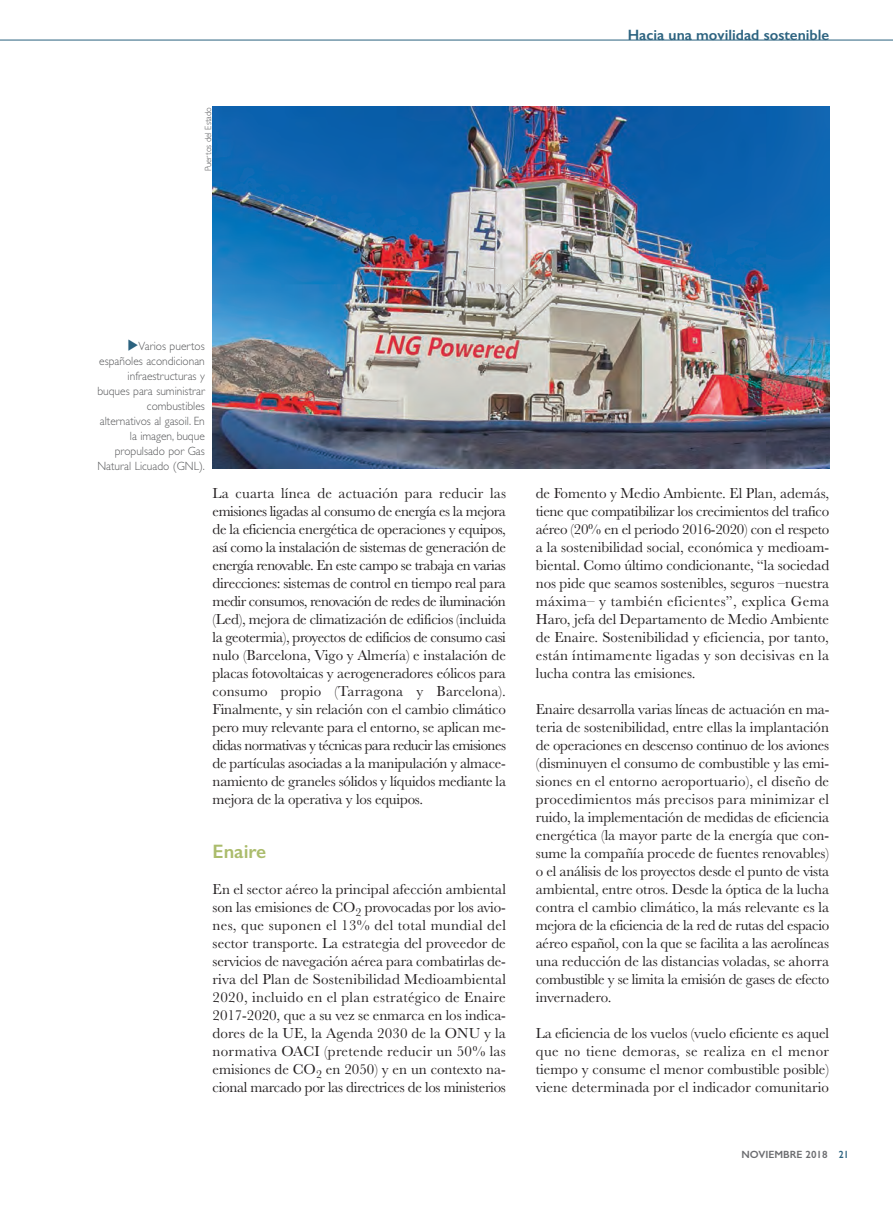
<style>
.page{position:relative;width:893px;height:1212px;background:#fff}
.page>*{position:absolute;margin:0;border:0;box-sizing:border-box;transform-origin:0 0}
.t1{font:600 19.5px "Gill Sans";color:#abbc6c}
.t2{font:15px/18px "Baskerville";letter-spacing:-.015em;color:#231f20;text-align:justify}
.t3{font:600 15px "Gill Sans";color:#2b627f}
.t4{font:300 12px/15px "Gill Sans";color:#57585a;text-align:right;scale:.95 1}
.t5{font:600 10.5px "Gill Sans";color:#6c6d70}
.t6{font:300 9px "Gill Sans";color:#57585a;scale:.95 1}
.s1{color:#2b627f}
</style>
<div class="page">
<hr style="left:0;top:40px;width:893px;height:1px;background:#2b627f">
<img style="left:213px;top:106px;width:616px;height:363px">
<p class="t6" style="left:203px;top:171px;width:69px;rotate:-90deg">Puertos del Estado</p>
<p class="t3" style="left:628px;top:26px;width:203px">Hacia una movilidad sostenible</p>
<p class="t4" style="left:97px;top:338px;width:115px"><span class="s1">◆</span>Varios puertos españoles acondicionan infraestructuras y buques para suministrar combustibles alternativos al gasoil. En la imagen, buque propulsado por Gas<br>Natural Licuado (GNL).</p>
<p class="t2" style="left:213px;top:484px;width:295px">La cuarta línea de actuación para reducir las emisiones ligadas al consumo de energía es la mejora de la eficiencia energética de operaciones y equipos, así como la instalación de sistemas de generación de energía renovable. En este campo se trabaja en varias direcciones: sistemas de control en tiempo real para medir consumos, renovación de redes de iluminación (Led), mejora de climatización de edificios (incluida la geotermia), proyectos de edificios de consumo casi nulo (Barcelona, Vigo y Almería) e instalación de placas fotovoltaicas y aerogeneradores eólicos para consumo propio (Tarragona y Barcelona).<br>Finalmente, y sin relación con el cambio climático pero muy relevante para el entorno, se aplican me&shy;didas normativas y técnicas para reducir las emisiones de partículas asociadas a la manipulación y almace&shy;namiento de graneles sólidos y líquidos mediante la mejora de la operativa y los equipos.</p>
<h1 class="t1" style="left:213px;top:840px;width:55px">Enaire</h1>
<p class="t2" style="left:213px;top:880px;width:295px">En el sector aéreo la principal afección ambiental son las emisiones de CO<sub>2</sub> provocadas por los avio&shy;nes, que suponen el 13% del total mundial del sector transporte. La estrategia del proveedor de servicios de navegación aérea para combatirlas de&shy;riva del Plan de Sostenibilidad Medioambiental 2020, incluido en el plan estratégico de Enaire 2017-2020, que a su vez se enmarca en los indica&shy;dores de la UE, la Agenda 2030 de la ONU y la normativa OACI (pretende reducir un 50% las emisiones de CO<sub>2</sub> en 2050) y en un contexto na&shy;cional marcado por las directrices de los ministerios</p>
<p class="t2" style="left:536px;top:484px;width:295px">de Fomento y Medio Ambiente. El Plan, además, tiene que compatibilizar los crecimientos del trafico aéreo (20% en el periodo 2016-2020) con el respeto a la sostenibilidad social, económica y medioam&shy;biental. Como último condicionante, “la sociedad nos pide que seamos sostenibles, seguros –nuestra máxima– y también eficientes”, explica Gema Haro, jefa del Departamento de Medio Ambiente de Enaire. Sostenibilidad y eficiencia, por tanto, están íntimamente ligadas y son decisivas en la lucha contra las emisiones.</p>
<p class="t2" style="left:536px;top:700px;width:295px">Enaire desarrolla varias líneas de actuación en ma&shy;teria de sostenibilidad, entre ellas la implantación de operaciones en descenso continuo de los aviones (disminuyen el consumo de combustible y las emi&shy;siones en el entorno aeroportuario), el diseño de procedimientos más precisos para minimizar el ruido, la implementación de medidas de eficiencia energética (la mayor parte de la energía que con&shy;sume la compañía procede de fuentes renovables) o el análisis de los proyectos desde el punto de vista ambiental, entre otros. Desde la óptica de la lucha contra el cambio climático, la más relevante es la mejora de la eficiencia de la red de rutas del espacio aéreo español, con la que se facilita a las aerolíneas una reducción de las distancias voladas, se ahorra combustible y se limita la emisión de gases de efecto invernadero.</p>
<p class="t2" style="left:536px;top:1024px;width:295px">La eficiencia de los vuelos (vuelo eficiente es aquel que no tiene demoras, se realiza en el menor tiempo y consume el menor combustible posible) viene determinada por el indicador comunitario</p>
<p class="t5" style="left:741px;top:1149px;width:109px">NOVIEMBRE 2018 <span class="s1">21</span></p>
</div>
